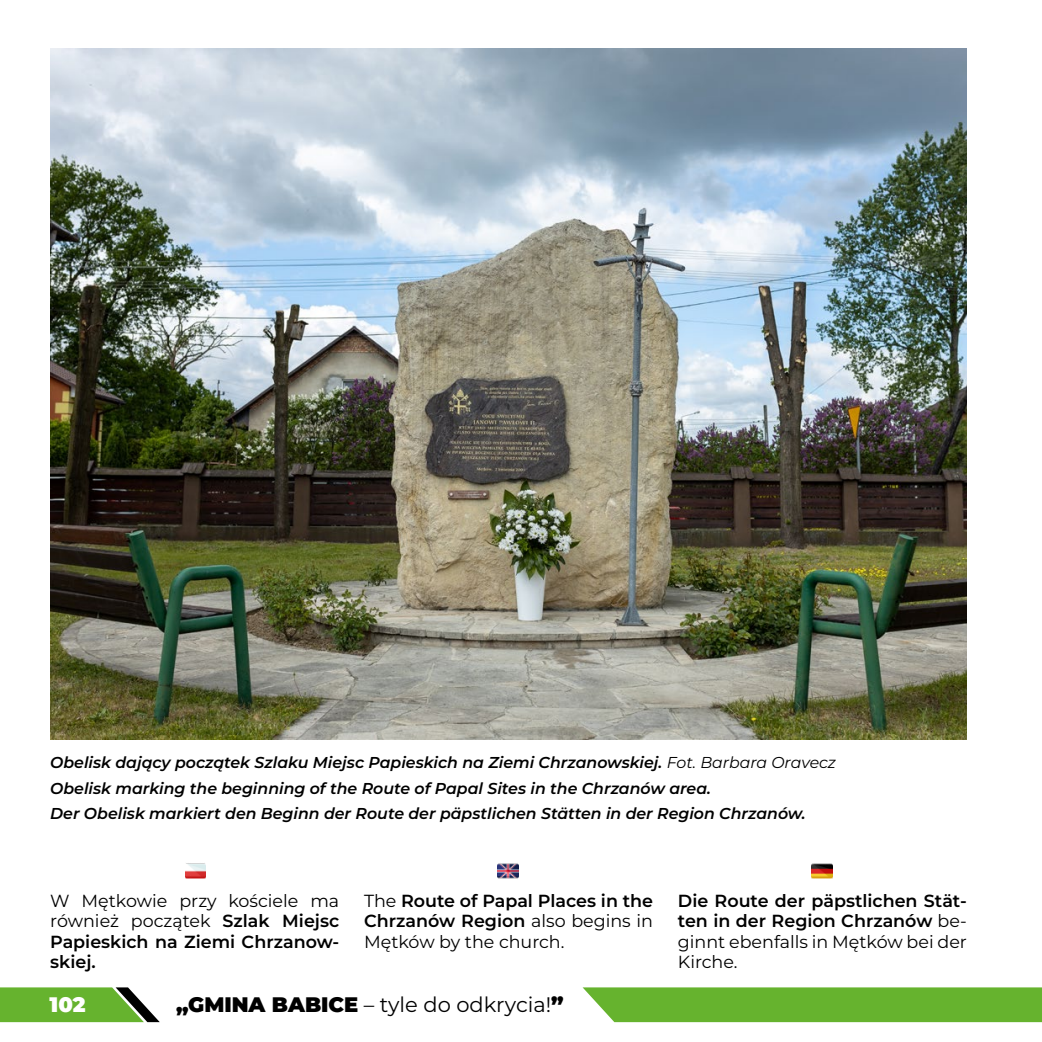
<style>
.page{position:relative;width:1042px;height:1042px;background:#fff}
.page>*{position:absolute;margin:0;border:0;box-sizing:border-box;transform-origin:0 0}
.t1{font:21px "Montserrat";color:#000}
.t2{font:900 21px "Montserrat";color:#fff}
.t3{font:600 17.5px/20.1px "Montserrat";color:#000;text-align:justify}
.t4{font:italic 600 15.75px/25px "Montserrat";color:#000}
.s1{font-weight:400}
.s2{font-weight:900}
</style>
<div class="page">
<svg style="left:0;top:987px;width:160px;height:35px;background:#72af46"></svg>
<div style="left:582px;top:987px;width:460px;height:35px;background:#66b32e"></div>
<img style="left:50px;top:48px;width:917px;height:691px">
<img style="left:185px;top:863px;width:21px;height:15px">
<img style="left:498px;top:863px;width:20px;height:16px">
<img style="left:812px;top:863px;width:20px;height:15px">
<p class="t4" style="left:50px;top:750px;width:787px">Obelisk dający początek Szlaku Miejsc Papieskich na Ziemi Chrzanowskiej. <span class="s1">Fot. Barbara Oravecz<br></span>Obelisk marking the beginning of the Route of Papal Sites in the Chrzanów area.<br>Der Obelisk markiert den Beginn der Route der päpstlichen Stätten in der Region Chrzanów.</p>
<p class="t3" style="left:50px;top:890px;width:290px"><span class="s1">W Mętkowie przy kościele ma również początek</span> Szlak Miejsc Papieskich na Ziemi Chrzanow&shy;skiej.</p>
<p class="t3" style="left:364px;top:890px;width:290px"><span class="s1">The</span> Route of Papal Places in the Chrzanów Region <span class="s1">also begins in Mętków by the church.</span></p>
<p class="t3" style="left:678px;top:890px;width:290px">Die Route der päpstlichen Stät&shy;ten in der Region Chrzanów <span class="s1">be&shy;ginnt ebenfalls in Mętków bei der Kirche.</span></p>
<p class="t2" style="left:50px;top:991px;width:37px">102</p>
<p class="t1" style="left:176px;top:991px;width:389px"><span class="s2">„GMINA BABICE</span> – tyle do odkrycia!<span class="s2">”</span></p>
</div>
